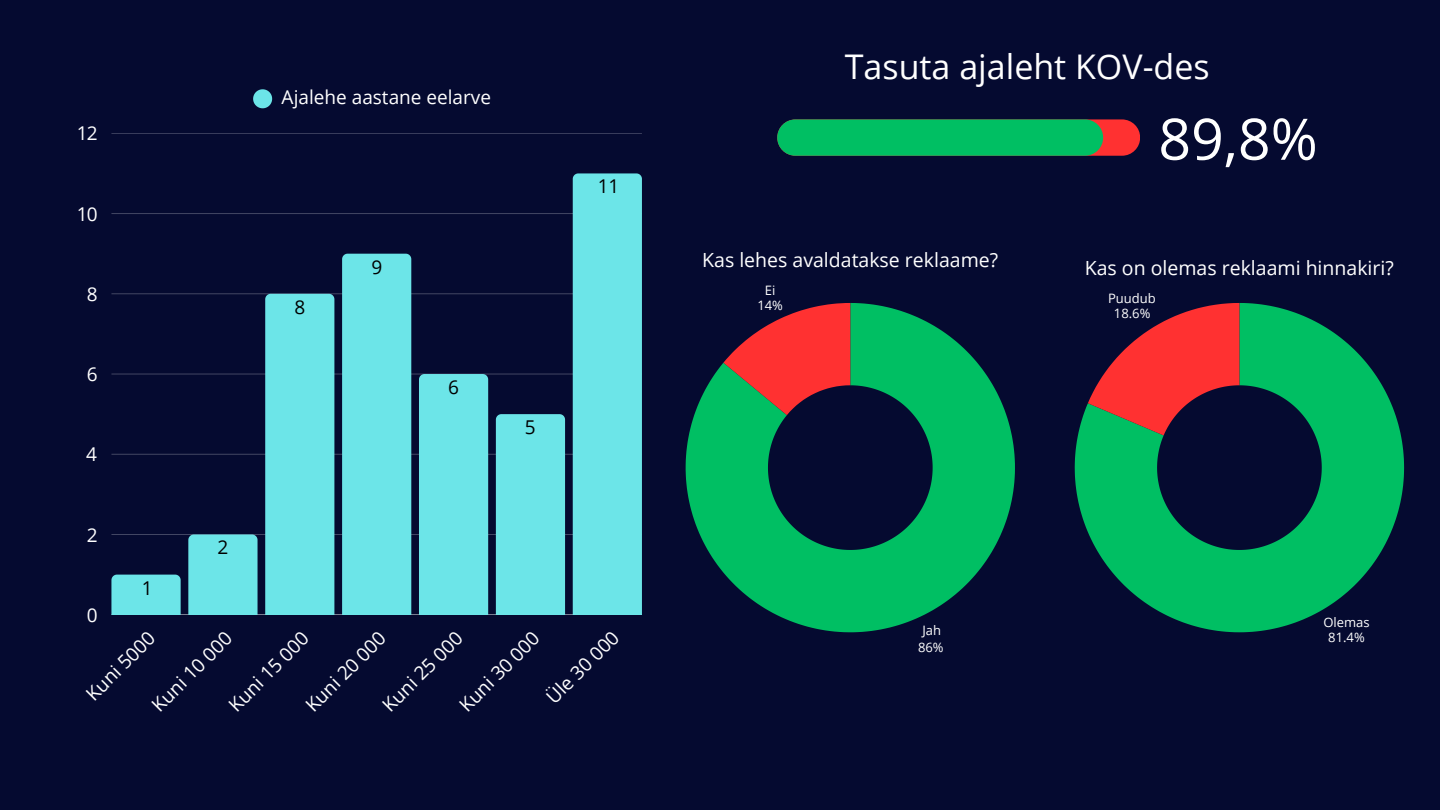
<style>
.page{position:relative;width:1440px;height:810px;background:#050a30}
.page>*{position:absolute;margin:0;border:0;box-sizing:border-box;transform-origin:0 0}
.t1{font:57.4px "Open Sans";color:#fff}
.t2{font:34px "Open Sans";color:#fff}
.t3{font:19.5px "Open Sans";color:#fff}
.t4{font:19px "Open Sans";color:#fff}
.t5{font:19px "Open Sans";color:#000}
.t6{font:13px/15px "Open Sans";color:#fff;text-align:center}
</style>
<div class="page">
<svg style="left:253px;top:89px;width:19px;height:19px"></svg>
<hr style="left:111px;top:614px;width:531px;height:1px;background:#fff;opacity:.6">
<hr style="left:111px;top:534px;width:531px;height:1px;background:#424663">
<hr style="left:111px;top:454px;width:531px;height:1px;background:#343856">
<hr style="left:111px;top:374px;width:531px;height:1px;background:#25294a">
<hr style="left:111px;top:293px;width:531px;height:1px;background:#fff;opacity:.25">
<hr style="left:111px;top:213px;width:531px;height:1px;background:#3f4360">
<hr style="left:111px;top:133px;width:531px;height:1px;background:#383c5b">
<div style="left:111px;top:575px;width:70px;height:40px;background:#6ce5e8"></div>
<div style="left:188px;top:534px;width:70px;height:81px;background:#6ce5e8"></div>
<div style="left:265px;top:294px;width:69px;height:321px;background:#6ce5e8"></div>
<div style="left:342px;top:254px;width:69px;height:361px;background:#6ce5e8"></div>
<div style="left:419px;top:374px;width:69px;height:241px;background:#6ce5e8"></div>
<div style="left:496px;top:414px;width:69px;height:201px;background:#6ce5e8"></div>
<div style="left:573px;top:173px;width:69px;height:442px;background:#6ce5e8"></div>
<div style="left:777px;top:119px;width:363px;height:37px;background:#ff3131"></div>
<div style="left:777px;top:119px;width:326px;height:37px;background:#00bf63"></div>
<svg style="left:686px;top:303px;width:329px;height:329px;fill:#00bf63"></svg>
<svg style="left:723px;top:303px;width:127px;height:112px"></svg>
<svg style="left:1075px;top:303px;width:329px;height:329px;fill:#00bf63"></svg>
<svg style="left:1088px;top:303px;width:151px;height:132px"></svg>
<p class="t4" style="left:76px;top:120px;width:23px">12</p>
<p class="t4" style="left:76px;top:200px;width:23px">10</p>
<p class="t4" style="left:87px;top:281px;width:12px">8</p>
<p class="t4" style="left:87px;top:361px;width:12px">6</p>
<p class="t4" style="left:86px;top:441px;width:12px">4</p>
<p class="t4" style="left:87px;top:521px;width:12px">2</p>
<p class="t4" style="left:87px;top:602px;width:12px">0</p>
<p class="t5" style="left:142px;top:574px;width:12px">1</p>
<p class="t4" style="left:282px;top:84px;width:211px">Ajalehe aastane eelarve</p>
<p class="t5" style="left:294px;top:293px;width:12px">8</p>
<p class="t5" style="left:371px;top:253px;width:12px">9</p>
<p class="t5" style="left:218px;top:534px;width:12px">2</p>
<p class="t5" style="left:448px;top:374px;width:12px">6</p>
<p class="t5" style="left:525px;top:414px;width:12px">5</p>
<p class="t5" style="left:598px;top:173px;width:23px">11</p>
<p class="t4" style="left:453px;top:699px;width:105px;rotate:-45deg">Kuni 30 000</p>
<p class="t4" style="left:540px;top:691px;width:95px;rotate:-45deg">Üle 30 000</p>
<p class="t4" style="left:80px;top:687px;width:90px;rotate:-45deg">Kuni 5000</p>
<p class="t4" style="left:146px;top:699px;width:105px;rotate:-45deg">Kuni 10 000</p>
<p class="t4" style="left:223px;top:699px;width:105px;rotate:-45deg">Kuni 15 000</p>
<p class="t4" style="left:299px;top:699px;width:105px;rotate:-45deg">Kuni 20 000</p>
<p class="t4" style="left:376px;top:699px;width:105px;rotate:-45deg">Kuni 25 000</p>
<p class="t2" style="left:845px;top:43px;width:366px">Tasuta ajaleht KOV-des</p>
<p class="t3" style="left:702px;top:247px;width:298px">Kas lehes avaldatakse reklaame?</p>
<p class="t6" style="left:757px;top:283px;width:27px">Ei<br>14%</p>
<h1 class="t1" style="left:1158px;top:98px;width:161px">89,8%</h1>
<p class="t3" style="left:1085px;top:254px;width:310px">Kas on olemas reklaami hinnakiri?</p>
<p class="t6" style="left:1108px;top:291px;width:49px">Puudub<br>18.6%</p>
<p class="t6" style="left:918px;top:621px;width:27px;line-height:17.4px">Jah<br>86%</p>
<p class="t6" style="left:1323px;top:614px;width:48px">Olemas<br>81.4%</p>
</div>
